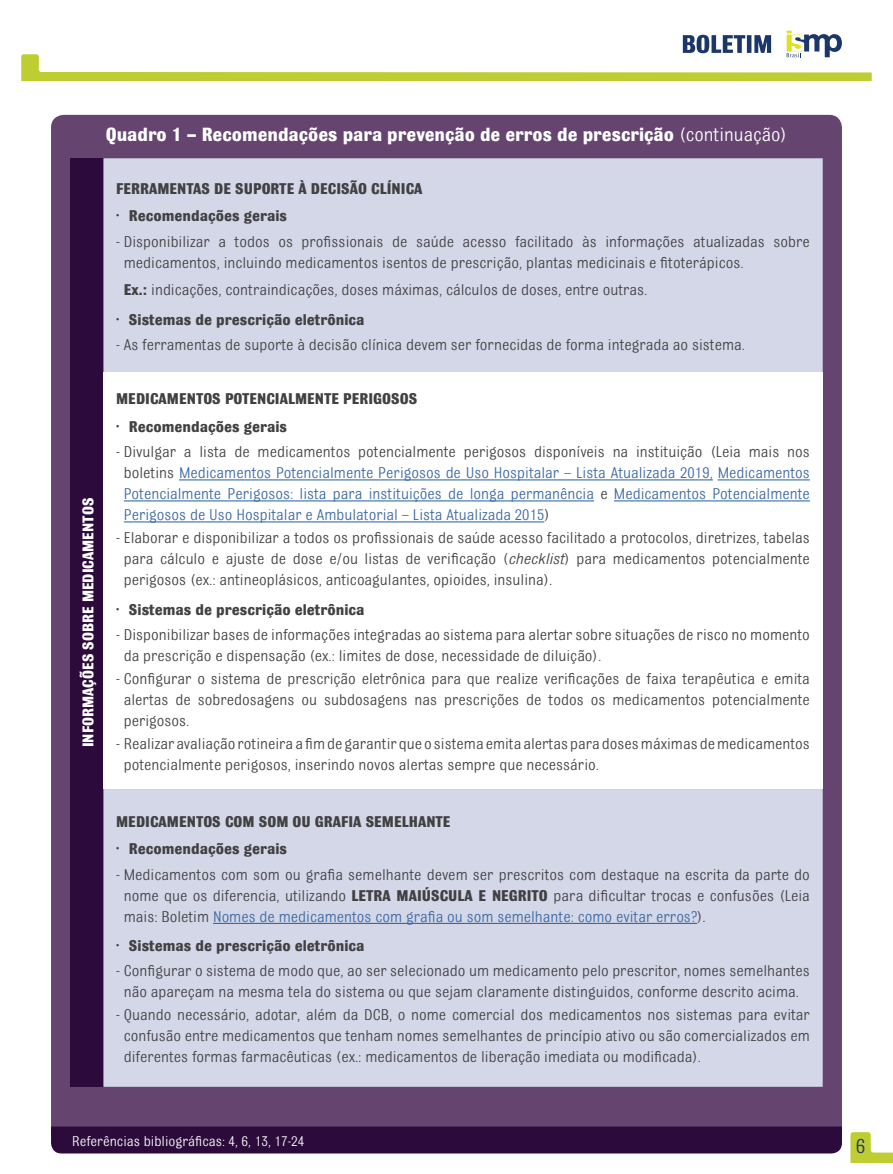
<style>
.page{position:relative;width:893px;height:1174px;background:#fff}
.page>*{position:absolute;margin:0;border:0;box-sizing:border-box;transform-origin:0 0}
.t1{font:21.6px "Bulldog";color:#1b3668}
.subtitulo_quadro_azu{font:700 20.25px "Bulldog";color:#fff}
.Texto_tabela{font:16.5px/21px "Bulldog";color:#414042;text-align:justify}
.Texto_tabela-2{font:16.5px/21px "Bulldog";color:#3a68a5;text-align:justify}
.Texto_tabela-3{font:700 16.5px "Bulldog";color:#414042}
.texto_tabelas{font:700 16.5px "Bulldog";color:#fff}
.Texto_errado{font:15px "Bulldog";color:#fff}
.s1{font-weight:400}
.s2{font-weight:700}
.s3{color:#414042}
.s4{font-style:italic}
.s5{color:#3a68a5}
</style>
<div class="page">
<div style="left:51px;top:115px;width:791px;height:1011px;background:#654570"></div>
<div style="left:51px;top:1126px;width:791px;height:27px;background:#2c0b3c"></div>
<div style="left:70px;top:158px;width:33px;height:928px;background:#2c0b3c"></div>
<div style="left:103px;top:158px;width:720px;height:928px;background:#d4d7e7"></div>
<div style="left:103px;top:372px;width:720px;height:417px;background:#fff"></div>
<hr style="left:179px;top:479px;width:534px;height:1px;background:#215e9e">
<hr style="left:718px;top:479px;width:92px;height:1px;background:#215e9e">
<hr style="left:124px;top:500px;width:470px;height:1px;background:#215e9e">
<hr style="left:614px;top:500px;width:196px;height:1px;background:#215e9e">
<hr style="left:124px;top:521px;width:420px;height:1px;background:#215e9e">
<hr style="left:213px;top:923px;width:484px;height:1px;background:#215e9e">
<svg style="left:21px;top:31px;width:851px;height:50px"></svg>
<svg style="left:850px;top:1132px;width:43px;height:31px"></svg>
<p class="subtitulo_quadro_azu" style="left:106px;top:124px;width:683px">Quadro 1 – Recomendações para prevenção de erros de prescrição <span class="s1">(continuação)</span></p>
<p class="texto_tabelas" style="left:80px;top:747px;width:251px;rotate:-90deg">INFORMAÇÕES SOBRE MEDICAMENTOS</p>
<p class="Texto_tabela-3" style="left:116px;top:180px;width:308px">FERRAMENTAS DE SUPORTE À DECISÃO CLÍNICA</p>
<p class="Texto_tabela-3" style="left:116px;top:208px;width:173px">• Recomendações gerais</p>
<p class="Texto_tabela" style="left:124px;top:231px;width:688px;text-indent:-8px">- Disponibilizar a todos os profissionais de saúde acesso facilitado às informações atualizadas sobre medicamentos, incluindo medicamentos isentos de prescrição, plantas medicinais e fitoterápicos.</p>
<p class="Texto_tabela" style="left:124px;top:279px;width:525px"><span class="s2">Ex.:</span> indicações, contraindicações, doses máximas, cálculos de doses, entre outras.</p>
<p class="Texto_tabela-3" style="left:116px;top:311px;width:250px">• Sistemas de prescrição eletrônica</p>
<p class="Texto_tabela" style="left:116px;top:334px;width:630px">- As ferramentas de suporte à decisão clínica devem ser fornecidas de forma integrada ao sistema.</p>
<p class="Texto_tabela-3" style="left:116px;top:390px;width:303px">MEDICAMENTOS POTENCIALMENTE PERIGOSOS</p>
<p class="Texto_tabela-3" style="left:116px;top:418px;width:173px">• Recomendações gerais</p>
<p class="Texto_tabela-2" style="left:124px;top:441px;width:688px;text-indent:-8px"><span class="s3">- Divulgar a lista de medicamentos potencialmente perigosos disponíveis na instituição (Leia mais nos boletins</span> Medicamentos Potencialmente Perigosos de Uso Hospitalar – Lista Atualizada 2019, Medicamentos Potencialmente Perigosos: lista para instituições de longa permanência <span class="s3">e</span> Medicamentos Potencialmente Perigosos de Uso Hospitalar e Ambulatorial – Lista Atualizada 2015<span class="s3">)</span></p>
<p class="Texto_tabela" style="left:124px;top:527px;width:688px;text-indent:-8px">- Elaborar e disponibilizar a todos os profissionais de saúde acesso facilitado a protocolos, diretrizes, tabelas para cálculo e ajuste de dose e/ou listas de verificação (<span class="s4">checklist</span>) para medicamentos potencialmente perigosos (ex.: antineoplásicos, anticoagulantes, opioides, insulina).</p>
<p class="Texto_tabela-3" style="left:116px;top:601px;width:250px">• Sistemas de prescrição eletrônica</p>
<p class="Texto_tabela" style="left:124px;top:624px;width:688px;text-indent:-8px">- Disponibilizar bases de informações integradas ao sistema para alertar sobre situações de risco no momento da prescrição e dispensação (ex.: limites de dose, necessidade de diluição).</p>
<p class="Texto_tabela" style="left:124px;top:668px;width:688px;text-indent:-8px">- Configurar o sistema de prescrição eletrônica para que realize verificações de faixa terapêutica e emita alertas de sobredosagens ou subdosagens nas prescrições de todos os medicamentos potencialmente perigosos.</p>
<p class="Texto_tabela" style="left:124px;top:733px;width:688px;text-indent:-8px">- Realizar avaliação rotineira a fim de garantir que o sistema emita alertas para doses máximas de medicamentos potencialmente perigosos, inserindo novos alertas sempre que necessário.</p>
<p class="Texto_tabela-3" style="left:116px;top:813px;width:336px">MEDICAMENTOS COM SOM OU GRAFIA SEMELHANTE</p>
<p class="Texto_tabela-3" style="left:116px;top:840px;width:173px">• Recomendações gerais</p>
<p class="Texto_tabela" style="left:124px;top:863px;width:688px;text-indent:-8px">- Medicamentos com som ou grafia semelhante devem ser prescritos com destaque na escrita da parte do nome que os diferencia, utilizando <span class="s2">LETRA MAIÚSCULA E NEGRITO</span> para dificultar trocas e confusões (Leia mais: Boletim <span class="s5">Nomes de medicamentos com grafia ou som semelhante: como evitar erros?</span>).</p>
<p class="Texto_tabela-3" style="left:116px;top:937px;width:250px">• Sistemas de prescrição eletrônica</p>
<p class="Texto_tabela" style="left:116px;top:960px;width:695px;text-align:center">- Configurar o sistema de modo que, ao ser selecionado um medicamento pelo prescritor, nomes semelhantes não apareçam na mesma tela do sistema ou que sejam claramente distinguidos, conforme descrito acima.</p>
<p class="Texto_tabela" style="left:124px;top:1004px;width:688px;text-indent:-8px">- Quando necessário, adotar, além da DCB, o nome comercial dos medicamentos nos sistemas para evitar confusão entre medicamentos que tenham nomes semelhantes de princípio ativo ou são comercializados em diferentes formas farmacêuticas (ex.: medicamentos de liberação imediata ou modificada).</p>
<p class="Texto_errado" style="left:72px;top:1133px;width:234px">Referências bibliográficas: 4, 6, 13, 17-24</p>
<h1 class="t1" style="left:856px;top:1135px;width:11px">6</h1>
</div>
